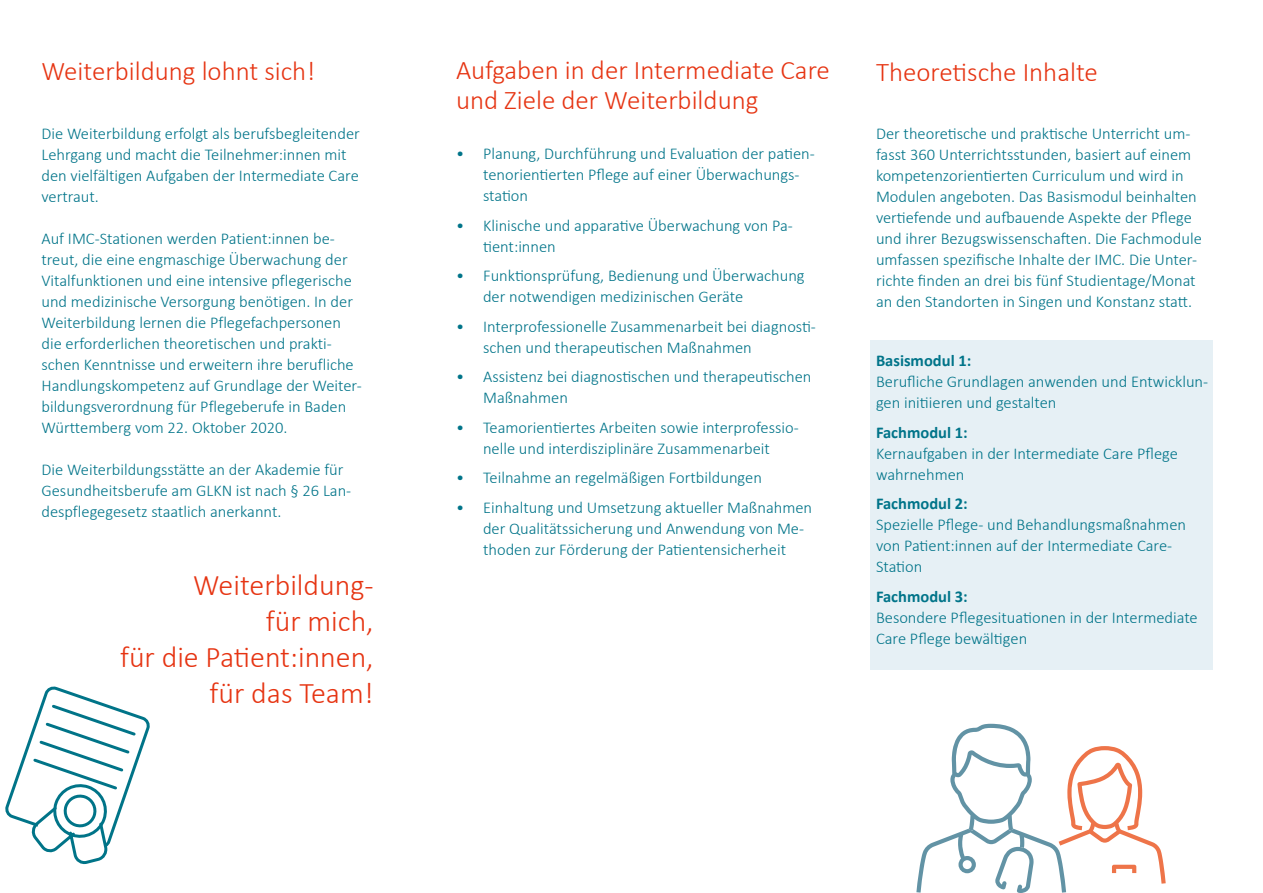
<style>
.page{position:relative;width:1263px;height:893px;background:#fff}
.page>*{position:absolute;margin:0;border:0;box-sizing:border-box;transform-origin:0 0}
.t1{font:300 30px/36px "Calibri";color:#e63412;text-align:right}
.t2{font:300 27px/30px "Calibri";color:#e63412}
.t3{font:300 16.5px/21px "Calibri";color:#007489}
.t4{font:700 16.5px "Calibri";color:#007489}
</style>
<div class="page">
<div style="left:870px;top:341px;width:343px;height:329px;background:#e6f0f5"></div>
<svg style="left:5px;top:686px;width:145px;height:179px"></svg>
<svg style="left:916px;top:724px;width:250px;height:169px"></svg>
<h2 class="t2" style="left:456px;top:55px;width:375px">Aufgaben in der Intermediate Care und Ziele der Weiterbildung</h2>
<h2 class="t2" style="left:41px;top:56px;width:275px">Weiterbildung lohnt sich!</h2>
<h2 class="t2" style="left:876px;top:57px;width:223px">Theoretische Inhalte</h2>
<p class="t3" style="left:41px;top:123px;width:320px">Die Weiterbildung erfolgt als berufsbegleitender Lehrgang und macht die Teilnehmer:innen mit den vielfältigen Aufgaben der Intermediate Care vertraut.</p>
<p class="t3" style="left:41px;top:228px;width:322px">Auf IMC-Stationen werden Patient:innen be&shy;treut, die eine engmaschige Überwachung der Vitalfunktionen und eine intensive pflegerische und medizinische Versorgung benötigen. In der Weiterbildung lernen die Pflegefachpersonen die erforderlichen theoretischen und prakti&shy;schen Kenntnisse und erweitern ihre berufliche Handlungskompetenz auf Grundlage der Weiter&shy;bildungsverordnung für Pflegeberufe in Baden Württemberg vom 22. Oktober 2020.</p>
<p class="t3" style="left:41px;top:459px;width:311px">Die Weiterbildungsstätte an der Akademie für<br>Gesundheitsberufe am GLKN ist nach § 26 Lan&shy;despflegegesetz staatlich anerkannt.</p>
<h1 class="t1" style="left:120px;top:566px;width:255px">Weiterbildung-<br>für mich,<br>für die Patient:innen, für das Team!</h1>
<p class="t3" style="left:483px;top:143px;width:333px;text-indent:-27px">• Planung, Durchführung und Evaluation der patien&shy;tenorientierten Pflege auf einer Überwachungs&shy;station</p>
<p class="t3" style="left:483px;top:215px;width:311px;text-indent:-27px">• Klinische und apparative Überwachung von Pa&shy;tient:innen</p>
<p class="t3" style="left:483px;top:265px;width:323px;text-indent:-27px">• Funktionsprüfung, Bedienung und Überwachung der notwendigen medizinischen Geräte</p>
<p class="t3" style="left:483px;top:316px;width:334px;text-indent:-27px">• Interprofessionelle Zusammenarbeit bei diagnosti&shy;schen und therapeutischen Maßnahmen</p>
<p class="t3" style="left:483px;top:366px;width:330px;text-indent:-27px">• Assistenz bei diagnostischen und therapeutischen<br>Maßnahmen</p>
<p class="t3" style="left:456px;top:417px;width:344px;text-align:center">• Teamorientiertes Arbeiten sowie interprofessio&shy;nelle und interdisziplinäre Zusammenarbeit</p>
<p class="t3" style="left:456px;top:467px;width:307px">• Teilnahme an regelmäßigen Fortbildungen</p>
<p class="t3" style="left:483px;top:497px;width:331px;text-indent:-27px">• Einhaltung und Umsetzung aktueller Maßnahmen der Qualitätssicherung und Anwendung von Me&shy;thoden zur Förderung der Patientensicherheit</p>
<p class="t3" style="left:876px;top:123px;width:327px">Der theoretische und praktische Unterricht um&shy;fasst 360 Unterrichtsstunden, basiert auf einem kompetenzorientierten Curriculum und wird in Modulen angeboten. Das Basismodul beinhalten vertiefende und aufbauende Aspekte der Pflege und ihrer Bezugswissenschaften. Die Fachmodule umfassen spezifische Inhalte der IMC. Die Unter&shy;richte finden an drei bis fünf Studientage/Monat an den Standorten in Singen und Konstanz statt.</p>
<p class="t4" style="left:876px;top:349px;width:97px">Basismodul 1:</p>
<p class="t3" style="left:876px;top:371px;width:334px">Berufliche Grundlagen anwenden und Entwicklun&shy;gen initiieren und gestalten</p>
<p class="t4" style="left:876px;top:420px;width:93px">Fachmodul 1:</p>
<p class="t3" style="left:876px;top:442px;width:303px">Kernaufgaben in der Intermediate Care Pflege wahrnehmen</p>
<p class="t4" style="left:876px;top:492px;width:93px">Fachmodul 2:</p>
<p class="t3" style="left:876px;top:514px;width:312px">Spezielle Pflege- und Behandlungsmaßnahmen von Patient:innen auf der Intermediate Care-<br>Station</p>
<p class="t4" style="left:876px;top:585px;width:93px">Fachmodul 3:</p>
<p class="t3" style="left:876px;top:607px;width:323px">Besondere Pflegesituationen in der Intermediate<br>Care Pflege bewältigen</p>
</div>
